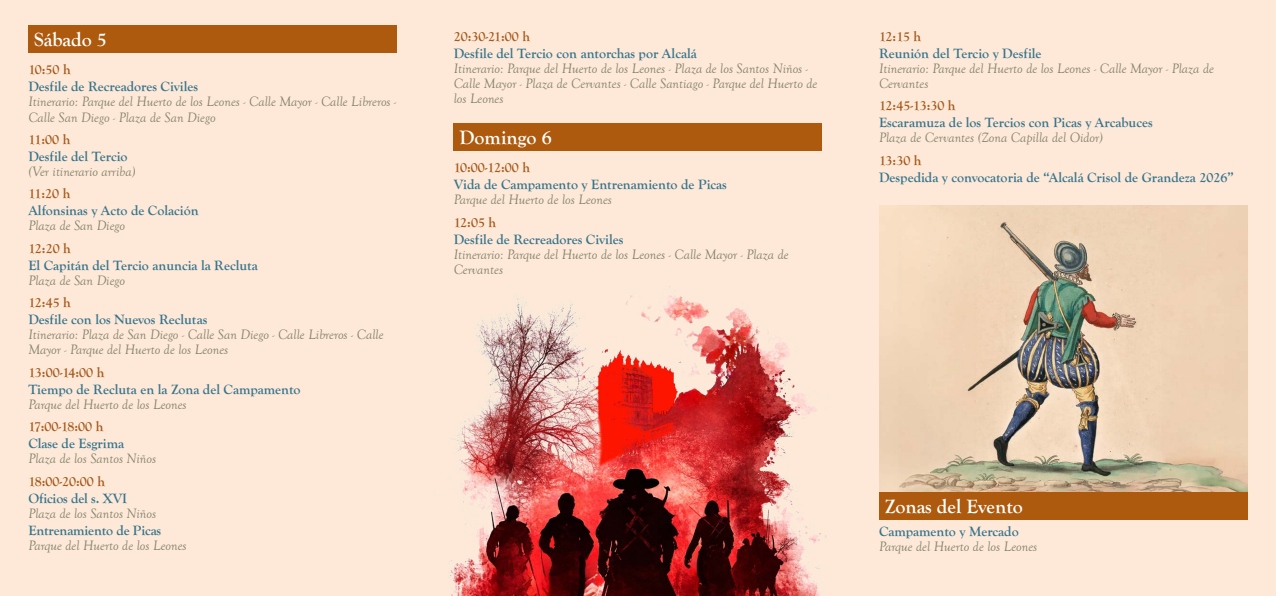
<style>
.page{position:relative;width:1276px;height:596px;background:#fff}
.page>*{position:absolute;margin:0;border:0;box-sizing:border-box;transform-origin:0 0}
.DIA{font:700 20px "Goudy Old Style T";color:#fff}
.LUGAR{font:italic 14px/15.1px "Goudy Old Style T";color:#83826c}
.QUE{font:700 14px "Goudy Old Style T";color:#37748c}
.HORA{font:700 14px "Goudy Old Style T";color:#a5591c}
</style>
<div class="page">
<div style="left:0;top:0;width:1276px;height:595px;background:#fee9d8"></div>
<img style="left:448px;top:286px;width:379px;height:309px">
<div style="left:28px;top:26px;width:369px;height:27px;background:#ad5a0e"></div>
<div style="left:454px;top:123px;width:368px;height:28px;background:#ad5a0e"></div>
<img style="left:879px;top:206px;width:368px;height:286px">
<div style="left:879px;top:492px;width:368px;height:27px;background:#ad5a0e"></div>
<p class="DIA" style="left:34px;top:28px;width:74px">Sábado 5</p>
<p class="HORA" style="left:28px;top:62px;width:44px">10:50 h</p>
<p class="QUE" style="left:28px;top:79px;width:171px">Desfile de Recreadores Civiles</p>
<p class="LUGAR" style="left:28px;top:95px;width:369px">Itinerario: Parque del Huerto de los Leones - Calle Mayor - Calle Libreros -<br>Calle San Diego - Plaza de San Diego</p>
<p class="HORA" style="left:28px;top:131px;width:44px">11:00 h</p>
<p class="QUE" style="left:28px;top:148px;width:101px">Desfile del Tercio</p>
<p class="LUGAR" style="left:28px;top:164px;width:109px">(Ver itinerario arriba)</p>
<p class="HORA" style="left:28px;top:186px;width:44px">11:20 h</p>
<p class="QUE" style="left:28px;top:203px;width:172px">Alfonsinas y Acto de Colación</p>
<p class="LUGAR" style="left:28px;top:218px;width:98px">Plaza de San Diego</p>
<p class="HORA" style="left:28px;top:240px;width:44px">12:20 h</p>
<p class="QUE" style="left:28px;top:257px;width:231px">El Capitán del Tercio anuncia la Recluta</p>
<p class="LUGAR" style="left:28px;top:273px;width:98px">Plaza de San Diego</p>
<p class="HORA" style="left:28px;top:295px;width:44px">12:45 h</p>
<p class="QUE" style="left:28px;top:311px;width:180px">Desfile con los Nuevos Reclutas</p>
<p class="LUGAR" style="left:28px;top:327px;width:357px">Itinerario: Plaza de San Diego - Calle San Diego - Calle Libreros - Calle<br>Mayor - Parque del Huerto de los Leones</p>
<p class="HORA" style="left:28px;top:364px;width:78px">13:00-14:00 h</p>
<p class="QUE" style="left:28px;top:381px;width:274px">Tiempo de Recluta en la Zona del Campamento</p>
<p class="LUGAR" style="left:28px;top:397px;width:160px">Parque del Huerto de los Leones</p>
<p class="HORA" style="left:28px;top:418px;width:77px">17:00-18:00 h</p>
<p class="QUE" style="left:28px;top:435px;width:97px">Clase de Esgrima</p>
<p class="LUGAR" style="left:28px;top:451px;width:129px">Plaza de los Santos Niños</p>
<p class="HORA" style="left:28px;top:473px;width:78px">18:00-20:00 h</p>
<p class="QUE" style="left:28px;top:490px;width:100px">Oficios del s. XVI</p>
<p class="LUGAR" style="left:28px;top:505px;width:129px">Plaza de los Santos Niños</p>
<p class="QUE" style="left:28px;top:521px;width:134px">Entrenamiento de Picas</p>
<p class="LUGAR" style="left:28px;top:537px;width:160px">Parque del Huerto de los Leones</p>
<p class="HORA" style="left:454px;top:28px;width:78px">20:30-21:00 h</p>
<p class="QUE" style="left:454px;top:45px;width:245px">Desfile del Tercio con antorchas por Alcalá</p>
<p class="LUGAR" style="left:454px;top:61px;width:365px">Itinerario: Parque del Huerto de los Leones - Plaza de los Santos Niños -<br>Calle Mayor - Plaza de Cervantes - Calle Santiago - Parque del Huerto de los Leones</p>
<p class="DIA" style="left:459px;top:126px;width:94px">Domingo 6</p>
<p class="HORA" style="left:454px;top:160px;width:78px">10:00-12:00 h</p>
<p class="QUE" style="left:454px;top:176px;width:275px">Vida de Campamento y Entrenamiento de Picas</p>
<p class="LUGAR" style="left:454px;top:192px;width:160px">Parque del Huerto de los Leones</p>
<p class="HORA" style="left:454px;top:214px;width:44px">12:05 h</p>
<p class="QUE" style="left:454px;top:231px;width:171px">Desfile de Recreadores Civiles</p>
<p class="LUGAR" style="left:454px;top:247px;width:336px">Itinerario: Parque del Huerto de los Leones - Calle Mayor - Plaza de<br>Cervantes</p>
<p class="HORA" style="left:879px;top:28px;width:44px">12:15 h</p>
<p class="QUE" style="left:879px;top:45px;width:164px">Reunión del Tercio y Desfile</p>
<p class="LUGAR" style="left:879px;top:61px;width:336px">Itinerario: Parque del Huerto de los Leones - Calle Mayor - Plaza de<br>Cervantes</p>
<p class="HORA" style="left:879px;top:98px;width:78px">12:45-13:30 h</p>
<p class="QUE" style="left:879px;top:115px;width:275px">Escaramuza de los Tercios con Picas y Arcabuces</p>
<p class="LUGAR" style="left:879px;top:131px;width:225px">Plaza de Cervantes (Zona Capilla del Oidor)</p>
<p class="HORA" style="left:879px;top:152px;width:44px">13:30 h</p>
<p class="QUE" style="left:879px;top:169px;width:356px">Despedida y convocatoria de “Alcalá Crisol de Grandeza 2026”</p>
<p class="DIA" style="left:884px;top:495px;width:140px">Zonas del Evento</p>
<p class="QUE" style="left:879px;top:523px;width:141px">Campamento y Mercado</p>
<p class="LUGAR" style="left:879px;top:538px;width:160px">Parque del Huerto de los Leones</p>
</div>
